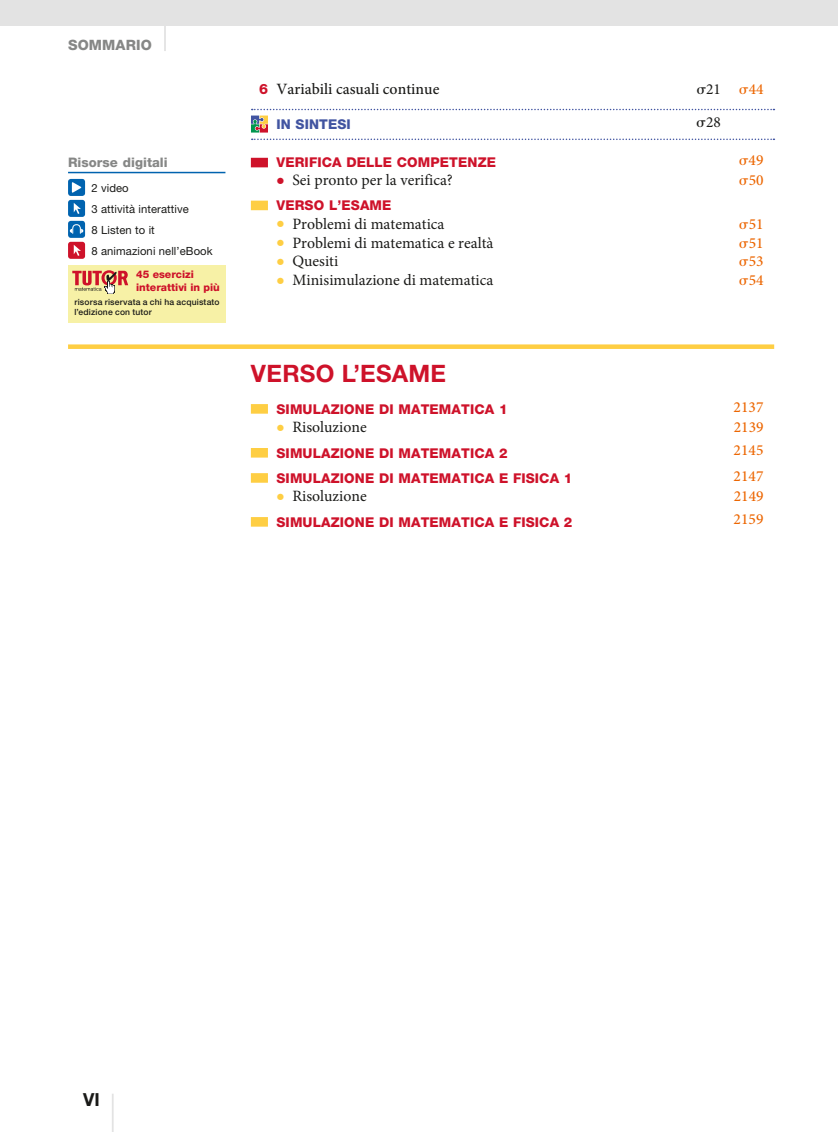
<style>
.page{position:relative;width:838px;height:1132px;background:#fff}
.page>*{position:absolute;margin:0;border:0;box-sizing:border-box;transform-origin:0 0}
.t1{font:700 24px "Helvetica Neue LT Std";letter-spacing:.01em;color:#ce122a}
.t2{font:700 18px "Helvetica Neue LT Std";color:#1a1a18}
.t3{font:15.75px "Minion Pro";color:#1a1a18}
.t4{font:500 15.75px "Minion Pro";color:#1a1a18}
.t5{font:500 15.3px "Minion Pro";letter-spacing:.005em;color:#ec6602}
.t6{font:15.3px "Minion Pro";color:#1a1a18}
.t7{font:800 14.25px "Helvetica Neue LT Std";letter-spacing:.01em;color:#868786}
.t8{font:800 13.5px "Helvetica Neue LT Std";letter-spacing:.01em;color:#ce122a}
.t9{font:800 13.5px "Helvetica Neue LT Std";letter-spacing:.01em;color:#4154a1}
.t10{font:800 13.2px "Helvetica Neue LT Std";color:#868786}
.t11{font:11.25px/21px "Helvetica Neue LT Std";letter-spacing:.01em;color:#1a1a18}
.t12{font:800 10.5px/12.8px "Helvetica Neue LT Std";color:#ce122a}
.t13{font:500 8.55px/9.8px "Helvetica Neue LT Std";letter-spacing:.02em;color:#1a1a18}
.s1{font-family:"Helvetica Neue LT Std";font-weight:800;font-size:14.25px;color:#ce122a}
.s2{font-family:"Minion Pro";font-weight:400;font-size:14.85px}
.s3{font-size:23.55px;color:#ce122a}
.s4{font-family:"Minion Pro";font-weight:400;font-size:14.85px;color:#fece43}
.s5{font-size:23.55px;color:#fece43}
</style>
<div class="page">
<hr style="left:164px;top:0;width:2px;height:51px;background:#e3e3e3">
<div style="left:0;top:0;width:838px;height:26px;background:#e3e3e3"></div>
<hr style="left:112px;top:1093px;width:2px;height:38px;background:#e3e3e3">
<svg style="left:252px;top:138px;width:522px;height:2px"></svg>
<div style="left:68px;top:344px;width:706px;height:5px;background:#fece43"></div>
<div style="left:251px;top:158px;width:17px;height:9px;border:5px solid #ce122a"></div>
<div style="left:251px;top:200px;width:17px;height:10px;border:5px solid #fece43"></div>
<div style="left:251px;top:404px;width:17px;height:9px;border:5px solid #fece43"></div>
<div style="left:251px;top:448px;width:17px;height:9px;border:5px solid #fece43"></div>
<div style="left:251px;top:473px;width:17px;height:9px;border:5px solid #fece43"></div>
<div style="left:251px;top:517px;width:17px;height:9px;border:5px solid #fece43"></div>
<div style="left:68px;top:265px;width:157px;height:57px;background:#f7f1a6"></div>
<svg style="left:72px;top:270px;width:56px;height:24px"></svg>
<hr style="left:68px;top:172px;width:157px;height:1px;background:#0063af">
<div style="left:68px;top:179px;width:17px;height:17px;background:#0063af;border-radius:3px"></div>
<svg style="left:72px;top:182px;width:10px;height:11px"></svg>
<div style="left:68px;top:200px;width:17px;height:17px;background:#0063af;border-radius:3px"></div>
<svg style="left:74px;top:203px;width:7px;height:11px"></svg>
<div style="left:68px;top:221px;width:17px;height:17px;background:#0063af;border-radius:3px"></div>
<svg style="left:70px;top:224px;width:13px;height:10px"></svg>
<div style="left:68px;top:242px;width:17px;height:17px;background:#ce122a;border-radius:3px"></div>
<svg style="left:74px;top:245px;width:7px;height:11px"></svg>
<svg style="left:251px;top:109px;width:523px;height:23px"></svg>
<p class="t7" style="left:68px;top:40px;width:85px">SOMMARIO</p>
<p class="t10" style="left:68px;top:158px;width:101px">Risorse digitali</p>
<p class="t11" style="left:91px;top:177px;width:123px">2 video<br>3 attività interattive<br>8 Listen to it<br>8 animazioni nell’eBook</p>
<p class="t12" style="left:136px;top:269px;width:85px">45 esercizi interattivi in più</p>
<p class="t13" style="left:74px;top:297px;width:147px">risorsa riservata a chi ha acquistato l’edizione con tutor</p>
<p class="t4" style="left:259px;top:82px;width:182px"><span class="s1">6</span> Variabili casuali continue</p>
<p class="t6" style="left:706px;top:83px;width:16px">21</p>
<p class="t5" style="left:748px;top:83px;width:16px">44</p>
<p class="t9" style="left:276px;top:119px;width:76px">IN SINTESI</p>
<p class="t6" style="left:706px;top:116px;width:16px">28</p>
<p class="t8" style="left:251px;top:158px;width:246px"><span class="s2">■</span> VERIFICA DELLE COMPETENZE</p>
<p class="t5" style="left:748px;top:154px;width:16px">49</p>
<p class="t3" style="left:276px;top:174px;width:179px"><span class="s3">•</span> Sei pronto per la verifica?</p>
<p class="t5" style="left:748px;top:174px;width:16px">50</p>
<p class="t8" style="left:251px;top:200px;width:142px"><span class="s4">■</span> VERSO L’ESAME</p>
<p class="t3" style="left:276px;top:218px;width:170px"><span class="s5">•</span> Problemi di matematica</p>
<p class="t5" style="left:748px;top:218px;width:16px">51</p>
<p class="t3" style="left:276px;top:236px;width:219px"><span class="s5">•</span> Problemi di matematica e realtà</p>
<p class="t5" style="left:748px;top:237px;width:16px">51</p>
<p class="t3" style="left:276px;top:255px;width:64px"><span class="s5">•</span> Quesiti</p>
<p class="t5" style="left:748px;top:255px;width:16px">53</p>
<p class="t3" style="left:276px;top:274px;width:219px"><span class="s5">•</span> Minisimulazione di matematica</p>
<p class="t5" style="left:748px;top:274px;width:16px">54</p>
<h1 class="t1" style="left:251px;top:365px;width:197px">VERSO L’ESAME</h1>
<p class="t8" style="left:251px;top:404px;width:258px"><span class="s4">■</span> SIMULAZIONE DI MATEMATICA 1</p>
<p class="t5" style="left:733px;top:400px;width:32px">2137</p>
<p class="t3" style="left:276px;top:421px;width:92px"><span class="s5">•</span> Risoluzione</p>
<p class="t5" style="left:734px;top:421px;width:31px">2139</p>
<p class="t8" style="left:251px;top:448px;width:258px"><span class="s4">■</span> SIMULAZIONE DI MATEMATICA 2</p>
<p class="t5" style="left:733px;top:444px;width:32px">2145</p>
<p class="t8" style="left:251px;top:473px;width:323px"><span class="s4">■</span> SIMULAZIONE DI MATEMATICA E FISICA 1</p>
<p class="t5" style="left:733px;top:469px;width:32px">2147</p>
<p class="t3" style="left:276px;top:490px;width:92px"><span class="s5">•</span> Risoluzione</p>
<p class="t5" style="left:734px;top:490px;width:31px">2149</p>
<p class="t8" style="left:251px;top:517px;width:323px"><span class="s4">■</span> SIMULAZIONE DI MATEMATICA E FISICA 2</p>
<p class="t5" style="left:733px;top:513px;width:32px">2159</p>
<h2 class="t2" style="left:83px;top:1093px;width:18px">VI</h2>
</div>
